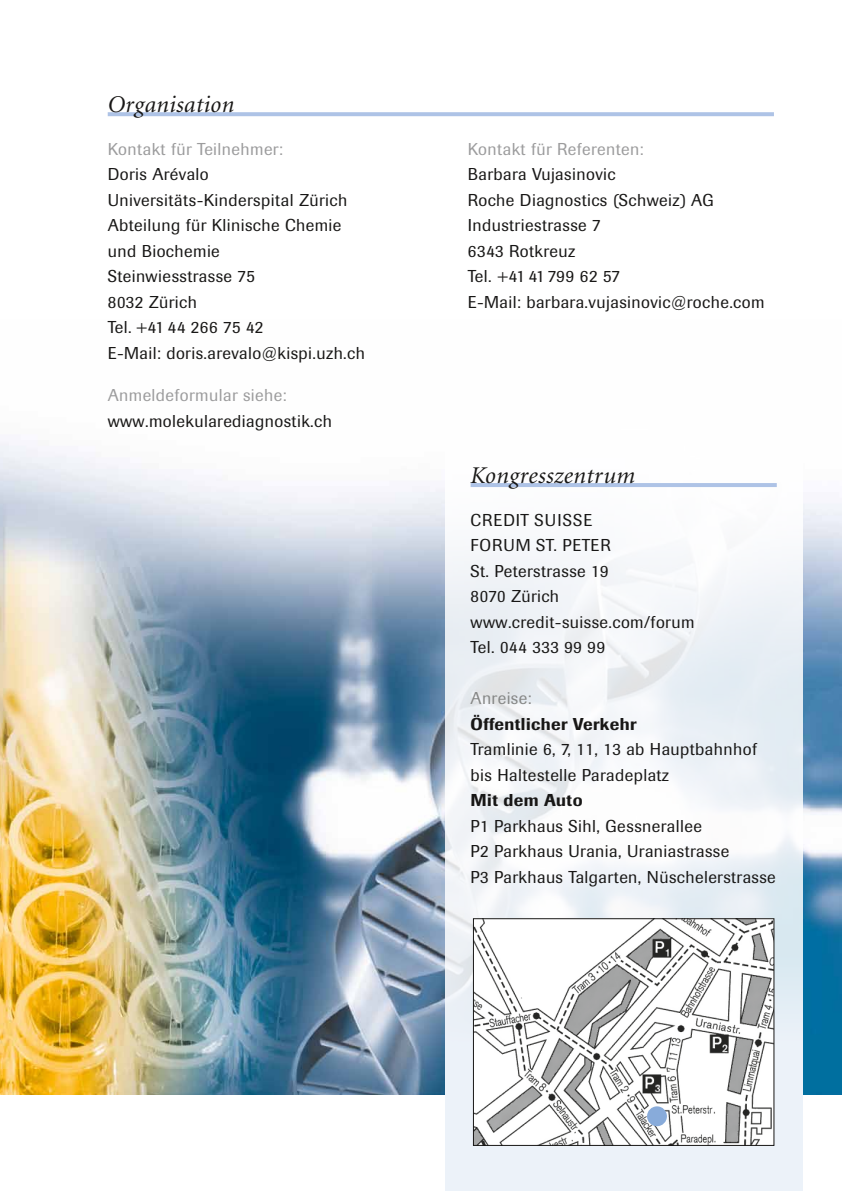
<style>
.page{position:relative;width:842px;height:1191px;background:#fff}
.page>*{position:absolute;margin:0;border:0;box-sizing:border-box;transform-origin:0 0}
.t1{font:italic 24px "Minion";letter-spacing:.015em;color:#181716}
.t2{font:17px/25.6px "Imago";letter-spacing:.025em;color:#181716}
.t3{font:17px "Imago";letter-spacing:.025em;color:#9c9c9d}
.t4{font:500 17px "Imago";letter-spacing:.025em;color:#181716}
.t5{font:17px "Imago";letter-spacing:.025em;color:#868786}
</style>
<div class="page">
<img style="left:0;top:442px;width:842px;height:652px">
<svg style="left:445px;top:116px;width:357px;height:1075px"></svg>
<svg style="left:108px;top:112px;width:666px;height:4px;background:#b2c6e7"></svg>
<hr style="left:471px;top:483px;width:306px;height:4px;background:#aec3e6">
<img style="left:475px;top:920px;width:297px;height:223px">
<div style="left:473px;top:918px;width:301px;height:227px;border:1px solid #181716"></div>
<div style="left:647px;top:1106px;width:20px;height:20px;background:#88abda;border-radius:50%"></div>
<h1 class="t1" style="left:108px;top:93px;width:128px">Organisation</h1>
<p class="t3" style="left:108px;top:139px;width:177px">Kontakt für Teilnehmer:</p>
<p class="t2" style="left:108px;top:161px;width:259px">Doris Arévalo<br>Universitäts-Kinderspital Zürich<br>Abteilung für Klinische Chemie und Biochemie<br>Steinwiesstrasse 75<br>8032 Zürich<br>Tel. +41 44 266 75 42<br>E-Mail: doris.arevalo@kispi.uzh.ch</p>
<p class="t3" style="left:108px;top:385px;width:180px">Anmeldeformular siehe:</p>
<p class="t2" style="left:108px;top:408px;width:226px">www.molekularediagnostik.ch</p>
<p class="t3" style="left:468px;top:139px;width:177px">Kontakt für Referenten:</p>
<p class="t2" style="left:468px;top:161px;width:298px">Barbara Vujasinovic<br>Roche Diagnostics (Schweiz) AG<br>Industriestrasse 7<br>6343 Rotkreuz<br>Tel. +41 41 799 62 57<br>E-Mail: barbara.vujasinovic@roche.com</p>
<h1 class="t1" style="left:471px;top:463px;width:166px">Kongresszentrum</h1>
<p class="t2" style="left:471px;top:507px;width:22px">CREDIT</p>
<p class="t2" style="left:534px;top:507px;width:58px">SUISSE</p>
<p class="t2" style="left:471px;top:532px;width:23px">FORUM</p>
<p class="t2" style="left:471px;top:532px;width:225px;text-indent:66px">ST. PETER<br>St. Peterstrasse 19<br>8070 Zürich www.credit-suisse.com/forum<br>Tel. 044 333 99 99</p>
<p class="t5" style="left:471px;top:688px;width:63px">Anreise:</p>
<p class="t4" style="left:471px;top:713px;width:168px">Öffentlicher Verkehr</p>
<p class="t2" style="left:471px;top:736px;width:288px">Tramlinie 6, 7, 11, 13 ab Hauptbahnhof bis Haltestelle Paradeplatz</p>
<p class="t4" style="left:471px;top:790px;width:113px">Mit dem Auto</p>
<p class="t2" style="left:471px;top:813px;width:307px">P1 Parkhaus Sihl, Gessnerallee<br>P2 Parkhaus Urania, Uraniastrasse<br>P3 Parkhaus Talgarten, Nüschelerstrasse</p>
</div>
